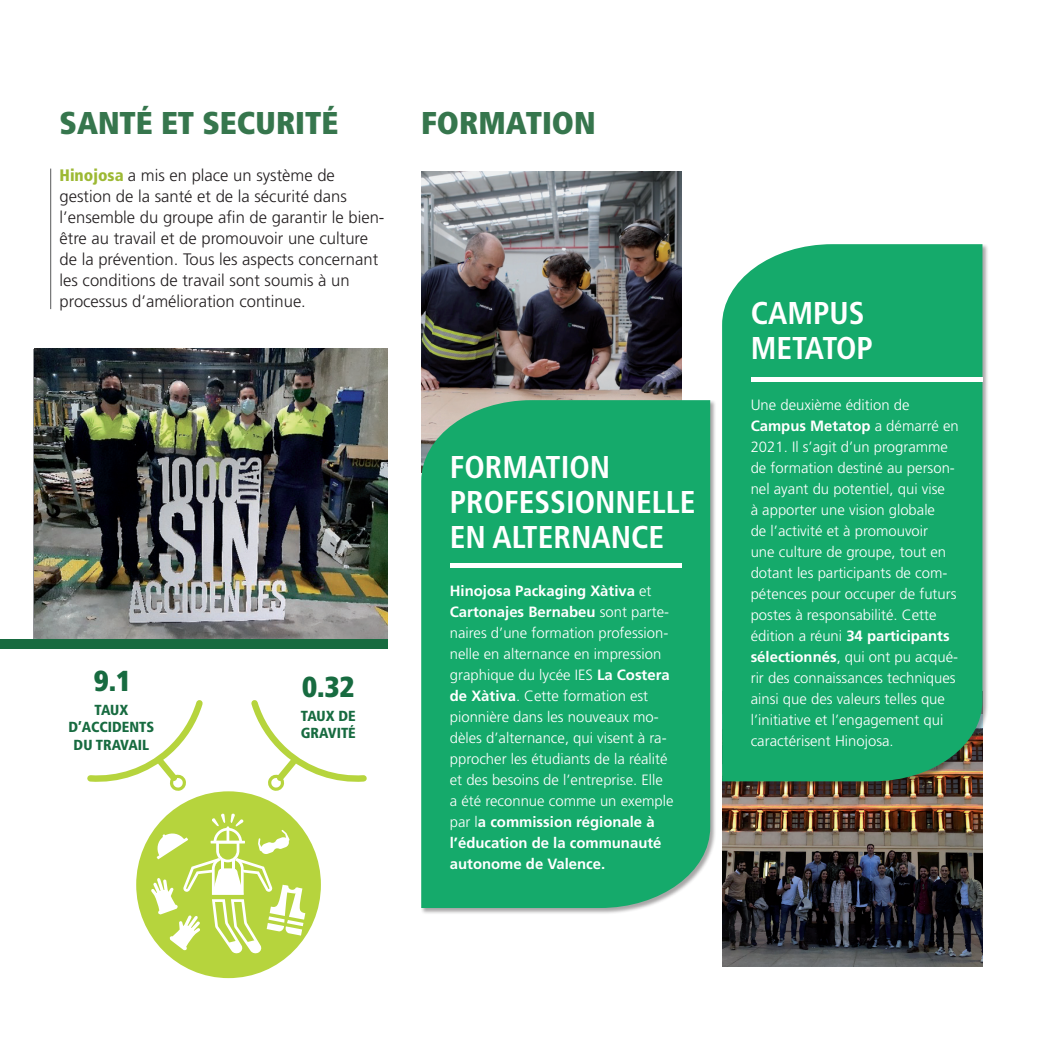
<style>
.page{position:relative;width:1042px;height:1042px;background:#fff}
.page>*{position:absolute;margin:0;border:0;box-sizing:border-box;transform-origin:0 0}
.t1{font:700 condensed 31.5px/35px "Frutiger LT Std";color:#fff}
.t2{font:900 condensed 31.5px "Frutiger LT Std";color:#36764d}
.t3{font:900 condensed 28.88px "Frutiger LT Std";color:#176b40}
.t4{font:300 16.62px/21px "Frutiger LT Std";color:#231f20}
.t5{font:300 14.88px/21px "Frutiger LT Std";color:#fff}
.t6{font:900 condensed 14.53px/17.5px "Frutiger LT Std";color:#176b40;text-align:center}
.s1{font-weight:900;font-stretch:condensed;color:#9db934}
.s2{font-weight:700}
</style>
<div class="page">
<svg style="left:87px;top:700px;width:116px;height:90px"></svg>
<svg style="left:251px;top:700px;width:116px;height:90px"></svg>
<div style="left:136px;top:791px;width:185px;height:187px;background:#b6d43d;border-radius:50%"></div>
<svg style="left:151px;top:813px;width:154px;height:141px"></svg>
<img style="left:34px;top:348px;width:353px;height:290px">
<img style="left:421px;top:172px;width:260px;height:228px">
<div style="left:421px;top:400px;width:295px;height:514px;background:#231f20;opacity:.4"></div>
<div style="left:421px;top:400px;width:289px;height:508px;background:#15aa6b"></div>
<hr style="left:450px;top:563px;width:231px;height:4px;background:#fff">
<div style="left:0;top:638px;width:387px;height:10px;background:#176b40"></div>
<hr style="left:50px;top:169px;width:1px;height:140px;background:#57585a">
<img style="left:722px;top:787px;width:260px;height:179px">
<div style="left:721px;top:244px;width:268px;height:543px;background:#231f20;opacity:.4"></div>
<div style="left:722px;top:244px;width:260px;height:537px;background:#15aa6b"></div>
<hr style="left:751px;top:377px;width:231px;height:4px;background:#fff">
<h1 class="t2" style="left:60px;top:104px;width:280px">SANTÉ ET SECURITÉ</h1>
<p class="t4" style="left:60px;top:165px;width:326px"><span class="s1">Hinojosa</span> a mis en place un système de gestion de la santé et de la sécurité dans l’ensemble du groupe afin de garantir le bien&shy;être au travail et de promouvoir une culture de la prévention. Tous les aspects concernant les conditions de travail sont soumis à un processus d’amélioration continue.</p>
<h1 class="t2" style="left:421px;top:104px;width:176px">FORMATION</h1>
<h2 class="t3" style="left:94px;top:663px;width:39px">9.1</h2>
<p class="t6" style="left:68px;top:701px;width:87px">TAUX<br>D’ACCIDENTS<br>DU TRAVAIL</p>
<h2 class="t3" style="left:302px;top:669px;width:54px">0.32</h2>
<p class="t6" style="left:301px;top:707px;width:57px;text-align:left">TAUX DE<br>GRAVITÉ</p>
<h1 class="t1" style="left:450px;top:450px;width:247px">FORMATION<br>PROFESSIONNELLE<br>EN ALTERNANCE</h1>
<p class="t5" style="left:450px;top:580px;width:225px"><span class="s2">Hinojosa Packaging Xàtiva</span> et<br><span class="s2">Cartonajes Bernabeu</span> sont parte&shy;naires d’une formation profession&shy;nelle en alternance en impression graphique du lycée IES <span class="s2">La Costera de Xàtiva</span>. Cette formation est pionnière dans les nouveaux mo&shy;dèles d’alternance, qui visent à ra&shy;pprocher les étudiants de la réalité et des besoins de l’entreprise. Elle a été reconnue comme un exemple par l<span class="s2">a commission régionale à l’éducation de la communauté autonome de Valence.</span></p>
<h1 class="t1" style="left:751px;top:295px;width:124px">CAMPUS<br>METATOP</h1>
<p class="t5" style="left:751px;top:394px;width:209px">Une deuxième édition de<br><span class="s2">Campus Metatop</span> a démarré en<br>2021. Il s’agit d’un programme de formation destiné au person&shy;nel ayant du potentiel, qui vise<br>à apporter une vision globale<br>de l’activité et à promouvoir<br>une culture de groupe, tout en dotant les participants de com&shy;pétences pour occuper de futurs postes à responsabilité. Cette édition a réuni <span class="s2">34 participants sélectionnés</span>, qui ont pu acqué&shy;rir des connaissances techniques ainsi que des valeurs telles que l’initiative et l’engagement qui caractérisent Hinojosa.</p>
</div>
